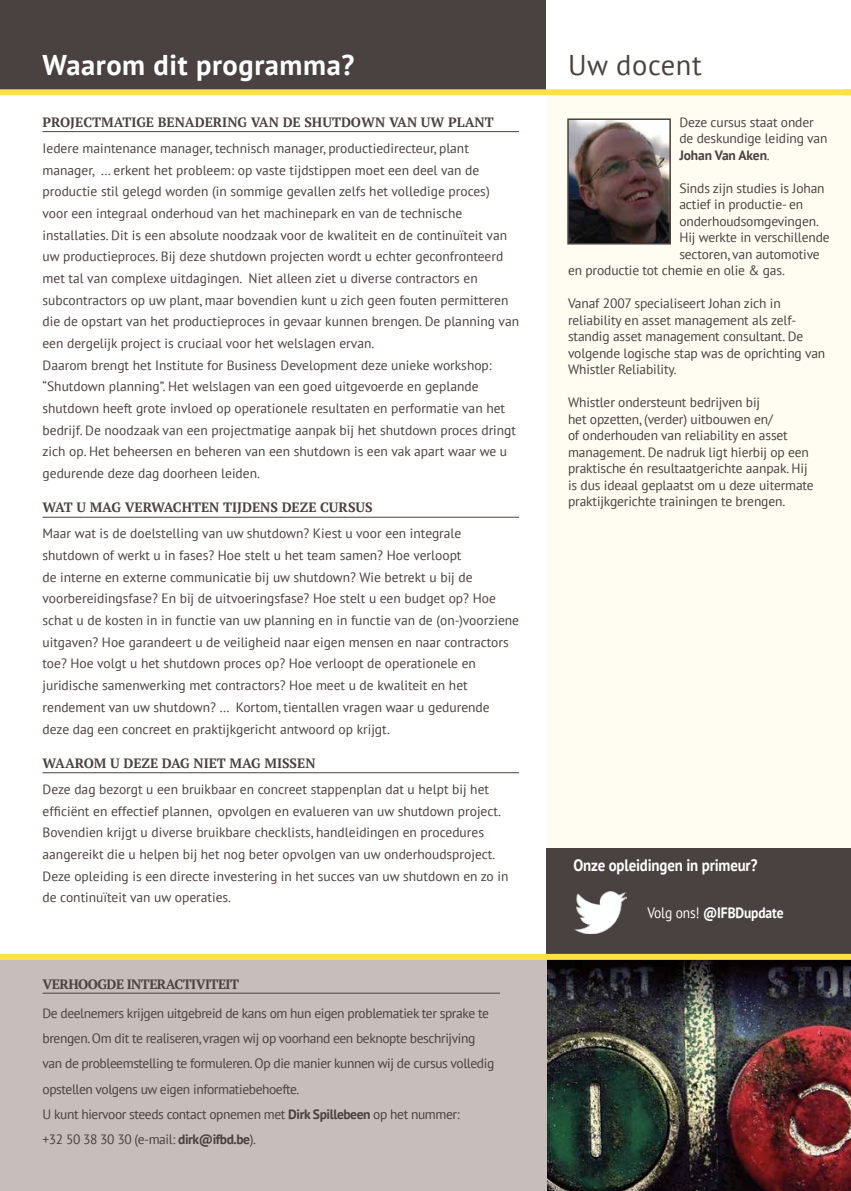
<style>
.page{position:relative;width:851px;height:1191px;background:#fff}
.page>*{position:absolute;margin:0;border:0;box-sizing:border-box;transform-origin:0 0}
.t1{font:700 28.5px "PT Sans";letter-spacing:.02em;color:#fff}
.t2{font:28.5px "PT Sans";letter-spacing:.02em;color:#4a4240}
.t3{font:700 16.5px "PT Sans";letter-spacing:-.01em;color:#fff;scale:.9 1}
.t4{font:700 15px "PT Sans";letter-spacing:-.01em;color:#fff;scale:.9 1}
.t5{font:13.5px/21.6px "PT Sans";color:#4a4240}
.t6{font:13.5px/25.2px "PT Sans";letter-spacing:-.03em;color:#4a4240}
.t7{font:700 13.5px "PT Serif";color:#4a4240}
.t8{font:700 13.5px "PT Serif";letter-spacing:-.04em;color:#4a4240}
.s1{font-weight:700}
.s2{font-weight:400}
</style>
<div class="page">
<div style="left:0;top:0;width:553px;height:92px;background:#4a4240"></div>
<hr style="left:43px;top:131px;width:476px;height:1px;background:#4a4240">
<hr style="left:43px;top:517px;width:476px;height:1px;background:#4a4240">
<hr style="left:43px;top:772px;width:476px;height:1px;background:#4a4240">
<div style="left:546px;top:95px;width:304px;height:758px;background:#fffcf1"></div>
<img style="left:570px;top:121px;width:97px;height:120px">
<div style="left:567px;top:118px;width:103px;height:126px;border:2px solid #4a4240"></div>
<img style="left:546px;top:960px;width:304px;height:231px">
<div style="left:0;top:957px;width:546px;height:234px;background:#c7bdbb"></div>
<hr style="left:43px;top:992px;width:457px;height:1px;background:#4a4240">
<div style="left:546px;top:0;width:303px;height:92px;background:#fff"></div>
<div style="left:546px;top:848px;width:304px;height:107px;background:#4a4240"></div>
<img style="left:574px;top:891px;width:52px;height:42px">
<div style="left:0;top:954px;width:850px;height:6px;background:#ffe147"></div>
<div style="left:0;top:89px;width:850px;height:6px;background:#ffe147"></div>
<h1 class="t1" style="left:43px;top:46px;width:313px">Waarom dit programma?</h1>
<p class="t7" style="left:43px;top:113px;width:452px">PROJECTMATIGE BENADERING VAN DE SHUTDOWN VAN UW PLANT</p>
<p class="t5" style="left:43px;top:137px;width:478px">Iedere maintenance manager, technisch manager, productiedirecteur, plant manager, … erkent het probleem: op vaste tijdstippen moet een deel van de productie stil gelegd worden (in sommige gevallen zelfs het volledige proces)<br>voor een integraal onderhoud van het machinepark en van de technische installaties. Dit is een absolute noodzaak voor de kwaliteit en de continuïteit van uw productieproces. Bij deze shutdown projecten wordt u echter geconfronteerd met tal van complexe uitdagingen. Niet alleen ziet u diverse contractors en subcontractors op uw plant, maar bovendien kunt u zich geen fouten permitteren die de opstart van het productieproces in gevaar kunnen brengen. De planning van een dergelijk project is cruciaal voor het welslagen ervan.<br>Daarom brengt het Institute for Business Development deze unieke workshop: “Shutdown planning”. Het welslagen van een goed uitgevoerde en geplande shutdown heeft grote invloed op operationele resultaten en performatie van het bedrijf. De noodzaak van een projectmatige aanpak bij het shutdown proces dringt zich op. Het beheersen en beheren van een shutdown is een vak apart waar we u gedurende deze dag doorheen leiden.</p>
<p class="t7" style="left:43px;top:499px;width:332px">WAT U MAG VERWACHTEN TIJDENS DEZE CURSUS</p>
<p class="t5" style="left:43px;top:522px;width:478px">Maar wat is de doelstelling van uw shutdown? Kiest u voor een integrale shutdown of werkt u in fases? Hoe stelt u het team samen? Hoe verloopt<br>de interne en externe communicatie bij uw shutdown? Wie betrekt u bij de voorbereidingsfase? En bij de uitvoeringsfase? Hoe stelt u een budget op? Hoe schat u de kosten in in functie van uw planning en in functie van de (on-)voorziene uitgaven? Hoe garandeert u de veiligheid naar eigen mensen en naar contractors toe? Hoe volgt u het shutdown proces op? Hoe verloopt de operationele en juridische samenwerking met contractors? Hoe meet u de kwaliteit en het rendement van uw shutdown? … Kortom, tientallen vragen waar u gedurende deze dag een concreet en praktijkgericht antwoord op krijgt.</p>
<p class="t7" style="left:43px;top:754px;width:274px">WAAROM U DEZE DAG NIET MAG MISSEN</p>
<p class="t5" style="left:43px;top:778px;width:467px">Deze dag bezorgt u een bruikbaar en concreet stappenplan dat u helpt bij het efficiënt en effectief plannen, opvolgen en evalueren van uw shutdown project.<br>Bovendien krijgt u diverse bruikbare checklists, handleidingen en procedures aangereikt die u helpen bij het nog beter opvolgen van uw onderhoudsproject.<br>Deze opleiding is een directe investering in het succes van uw shutdown en zo in de continuïteit van uw operaties.</p>
<p class="t8" style="left:43px;top:975px;width:198px">VERHOOGDE INTERACTIVITEIT</p>
<p class="t6" style="left:43px;top:1000px;width:453px">De deelnemers krijgen uitgebreid de kans om hun eigen problematiek ter sprake te brengen. Om dit te realiseren, vragen wij op voorhand een beknopte beschrijving van de probleemstelling te formuleren. Op die manier kunnen wij de cursus volledig opstellen volgens uw eigen informatiebehoefte.<br>U kunt hiervoor steeds contact opnemen met <span class="s1">Dirk Spillebeen</span> op het nummer:<br>+32 50 38 30 30 (e-mail: <span class="s1">dirk@ifbd.be</span>).</p>
<h1 class="t2" style="left:568px;top:47px;width:135px">Uw docent</h1>
<p class="t5" style="left:679px;top:113px;width:149px;line-height:16.5px">Deze cursus staat onder de deskundige leiding van<br><span class="s1">Johan Van Aken</span>.</p>
<p class="t5" style="left:679px;top:177px;width:147px">Sinds zijn studies is Johan</p>
<p class="t5" style="left:679px;top:193px;width:125px">actief in productie- en</p>
<p class="t5" style="left:679px;top:210px;width:141px">onderhoudsomgevingen.</p>
<p class="t5" style="left:679px;top:226px;width:152px">Hij werkte in verschillende</p>
<p class="t5" style="left:679px;top:243px;width:142px">sectoren, van automotive</p>
<p class="t5" style="left:568px;top:259px;width:218px">en productie tot chemie en olie &amp; gas.</p>
<p class="t5" style="left:568px;top:295px;width:259px;line-height:16.5px">Vanaf 2007 specialiseert Johan zich in reliability en asset management als zelf&shy;standig asset management consultant. De volgende logische stap was de oprichting van Whistler Reliability.</p>
<p class="t5" style="left:568px;top:394px;width:247px;line-height:16.5px">Whistler ondersteunt bedrijven bij<br>het opzetten, (verder) uitbouwen en/<br>of onderhouden van reliability en asset management. De nadruk ligt hierbij op een praktische én resultaatgerichte aanpak. Hij is dus ideaal geplaatst om u deze uitermate praktijkgerichte trainingen te brengen.</p>
<p class="t3" style="left:573px;top:853px;width:206px">Onze opleidingen in primeur?</p>
<p class="t4" style="left:647px;top:903px;width:153px"><span class="s2">Volg ons!</span> @IFBDupdate</p>
</div>
